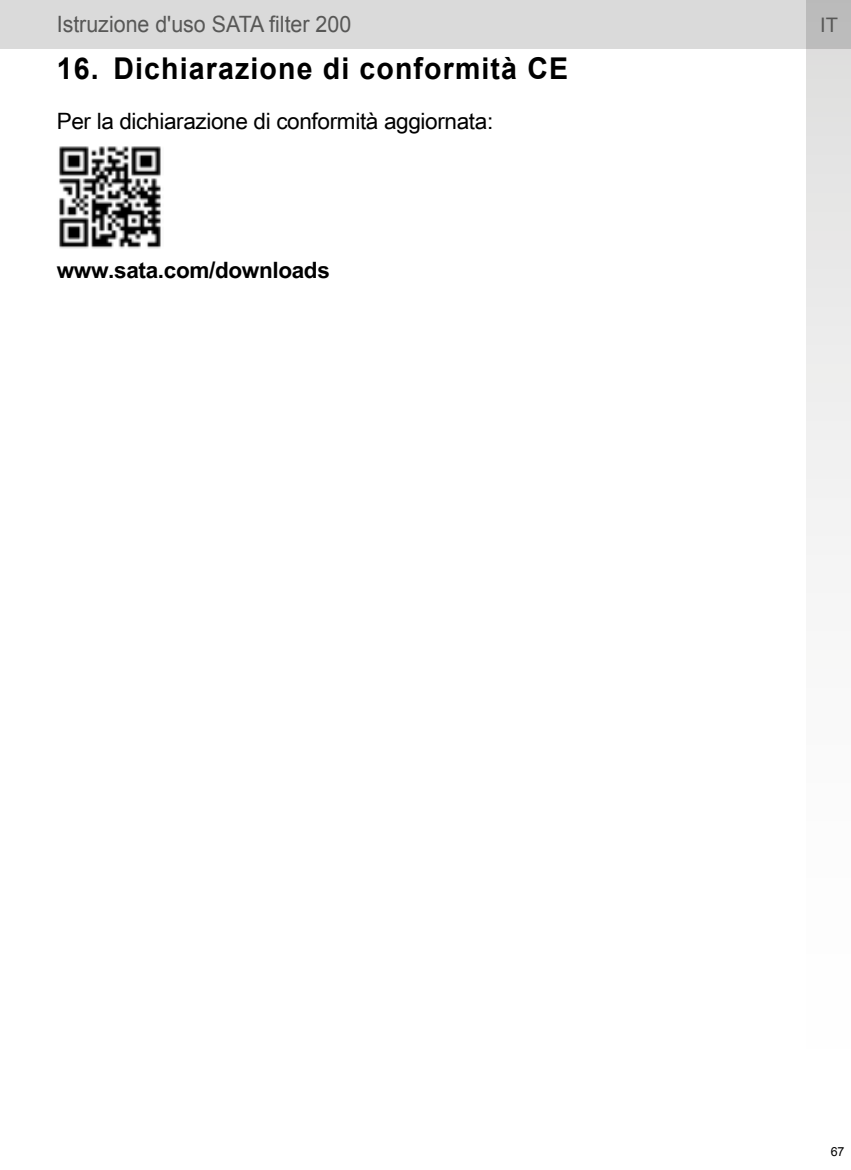
<style>
.page{position:relative;width:851px;height:1170px;background:#fff}
.page>*{position:absolute;margin:0;border:0;box-sizing:border-box;transform-origin:0 0}
.t1{font:700 30px "Arial";letter-spacing:.04em;color:#000;scale:.95 1}
.t2{font:22.5px "Arial Unicode MS";letter-spacing:-.015em;color:#000}
.t3{font:22.5px "Arial";color:#575756;scale:.95 1}
.t4{font:700 22.5px "Arial Unicode MS";letter-spacing:-.015em;color:#000}
.t5{font:20px "Arial";color:#575756}
.t6{font:12.5px "Arial";color:#000}
</style>
<div class="page">
<div style="left:0;top:0;width:850px;height:49px;background:#dadada"></div>
<svg style="left:806px;top:0;width:44px;height:555px"></svg>
<img style="left:59px;top:146px;width:102px;height:103px">
<p class="t3" style="left:57px;top:10px;width:311px">Istruzione d'uso SATA filter 200</p>
<p class="t5" style="left:820px;top:11px;width:19px">IT</p>
<h1 class="t1" style="left:57px;top:48px;width:539px">16. Dichiarazione di conformità CE</h1>
<p class="t2" style="left:57px;top:104px;width:438px">Per la dichiarazione di conformità aggiornata:</p>
<p class="t4" style="left:57px;top:253px;width:274px">www.sata.com/downloads</p>
<p class="t6" style="left:830px;top:1143px;width:15px">67</p>
</div>
